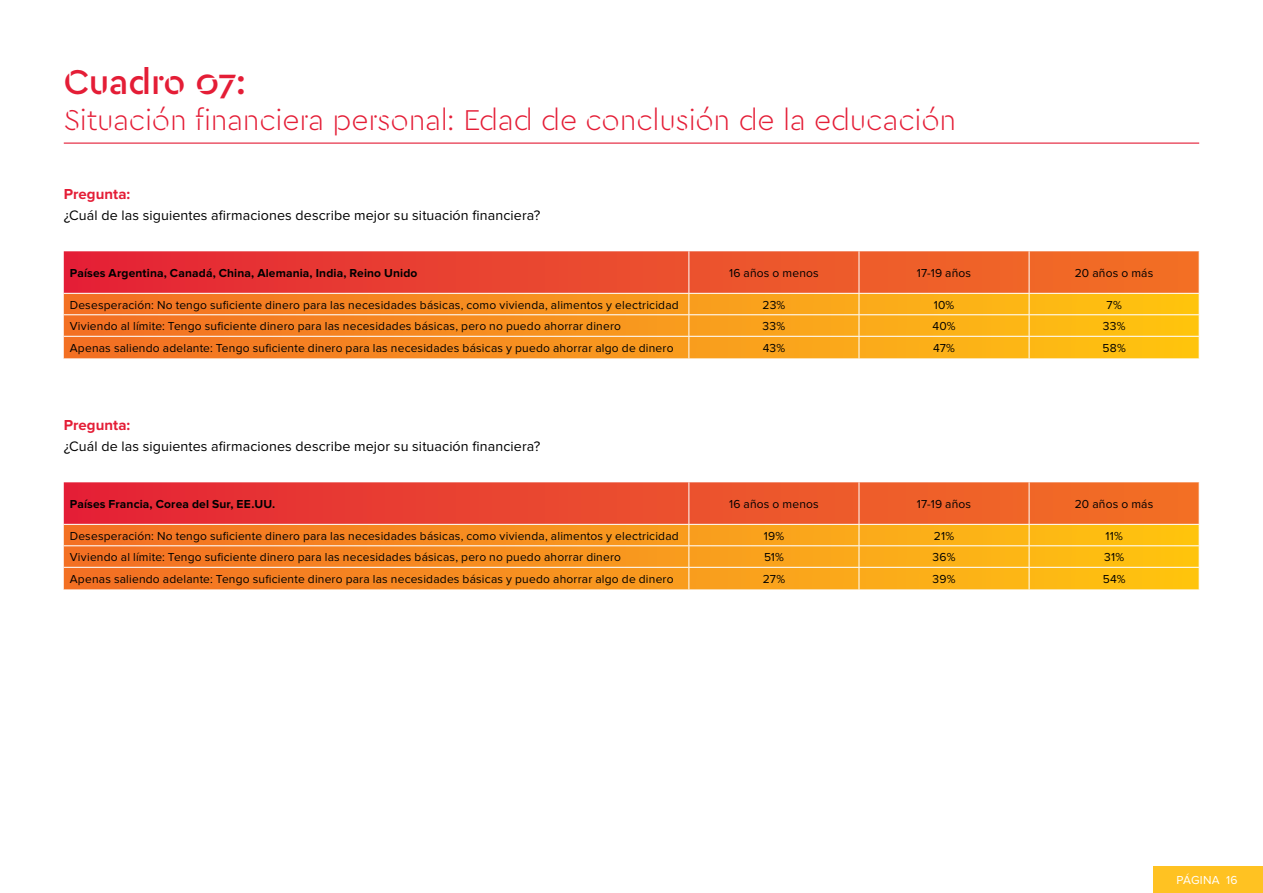
<style>
.page{position:relative;width:1263px;height:893px;background:#fff}
.page>*{position:absolute;margin:0;border:0;box-sizing:border-box;transform-origin:0 0}
.t1{font:500 36px "Cera Stencil PRO";letter-spacing:-.01em;color:#e41d36}
.t2{font:300 30px "Cera Stencil PRO";letter-spacing:-.005em;color:#e41d36}
.t3{font:700 15px "Proxima Nova";letter-spacing:.005em;color:#e41d36}
.t4{font:14.25px "Proxima Nova";letter-spacing:.01em;color:#000}
.t5{font:12px "Proxima Nova";letter-spacing:.015em;color:#000}
.t6{font:700 12px "Proxima Nova";letter-spacing:.01em;color:#000}
.t7{font:12px "Proxima Nova";letter-spacing:.025em;color:#fff}
</style>
<div class="page">
<div style="left:1154px;top:866px;width:109px;height:27px;background:#ffc222"></div>
<hr style="left:64px;top:143px;width:1135px;height:1px;background:#e41d36">
<svg style="left:64px;top:251px;width:1135px;height:42px;background:#eb4d30"></svg>
<hr style="left:688px;top:251px;width:1px;height:42px;background:#fff">
<hr style="left:859px;top:251px;width:1px;height:42px;background:#fff">
<hr style="left:1029px;top:251px;width:1px;height:42px;background:#fff">
<svg style="left:64px;top:294px;width:1136px;height:64px;background:#f89c24"></svg>
<svg style="left:64px;top:482px;width:1135px;height:42px;background:#eb4d30"></svg>
<hr style="left:688px;top:482px;width:1px;height:42px;background:#fff">
<hr style="left:859px;top:482px;width:1px;height:42px;background:#fff">
<hr style="left:1029px;top:482px;width:1px;height:42px;background:#fff">
<svg style="left:64px;top:525px;width:1136px;height:64px;background:#f89c24"></svg>
<h1 class="t1" style="left:64px;top:58px;width:184px">Cuadro 07:</h1>
<h2 class="t2" style="left:64px;top:100px;width:894px">Situación financiera personal: Edad de conclusión de la educación</h2>
<p class="t3" style="left:64px;top:185px;width:68px">Pregunta:</p>
<p class="t4" style="left:64px;top:207px;width:478px">¿Cuál de las siguientes afirmaciones describe mejor su situación financiera?</p>
<p class="t6" style="left:70px;top:266px;width:349px">Países Argentina, Canadá, China, Alemania, India, Reino Unido</p>
<p class="t5" style="left:729px;top:266px;width:91px">16 años o menos</p>
<p class="t5" style="left:917px;top:266px;width:56px">17-19 años</p>
<p class="t5" style="left:1075px;top:266px;width:80px">20 años o más</p>
<p class="t5" style="left:70px;top:298px;width:610px">Desesperación: No tengo suficiente dinero para las necesidades básicas, como vivienda, alimentos y electricidad</p>
<p class="t5" style="left:762px;top:298px;width:24px">23%</p>
<p class="t5" style="left:934px;top:298px;width:22px">10%</p>
<p class="t5" style="left:1106px;top:298px;width:17px">7%</p>
<p class="t5" style="left:70px;top:319px;width:553px">Viviendo al límite: Tengo suficiente dinero para las necesidades básicas, pero no puedo ahorrar dinero</p>
<p class="t5" style="left:763px;top:319px;width:24px">33%</p>
<p class="t5" style="left:932px;top:319px;width:25px">40%</p>
<p class="t5" style="left:1103px;top:319px;width:24px">33%</p>
<p class="t5" style="left:70px;top:341px;width:605px">Apenas saliendo adelante: Tengo suficiente dinero para las necesidades básicas y puedo ahorrar algo de dinero</p>
<p class="t5" style="left:763px;top:341px;width:24px">43%</p>
<p class="t5" style="left:933px;top:341px;width:23px">47%</p>
<p class="t5" style="left:1102px;top:341px;width:25px">58%</p>
<p class="t3" style="left:64px;top:416px;width:68px">Pregunta:</p>
<p class="t4" style="left:64px;top:438px;width:478px">¿Cuál de las siguientes afirmaciones describe mejor su situación financiera?</p>
<p class="t6" style="left:70px;top:497px;width:207px">Países Francia, Corea del Sur, EE.UU.</p>
<p class="t5" style="left:729px;top:497px;width:91px">16 años o menos</p>
<p class="t5" style="left:917px;top:497px;width:56px">17-19 años</p>
<p class="t5" style="left:1075px;top:497px;width:80px">20 años o más</p>
<p class="t5" style="left:70px;top:529px;width:610px">Desesperación: No tengo suficiente dinero para las necesidades básicas, como vivienda, alimentos y electricidad</p>
<p class="t5" style="left:764px;top:529px;width:22px">19%</p>
<p class="t5" style="left:934px;top:529px;width:22px">21%</p>
<p class="t5" style="left:1105px;top:529px;width:19px">11%</p>
<p class="t5" style="left:70px;top:550px;width:553px">Viviendo al límite: Tengo suficiente dinero para las necesidades básicas, pero no puedo ahorrar dinero</p>
<p class="t5" style="left:764px;top:550px;width:21px">51%</p>
<p class="t5" style="left:933px;top:550px;width:24px">36%</p>
<p class="t5" style="left:1104px;top:550px;width:22px">31%</p>
<p class="t5" style="left:70px;top:572px;width:605px">Apenas saliendo adelante: Tengo suficiente dinero para las necesidades básicas y puedo ahorrar algo de dinero</p>
<p class="t5" style="left:763px;top:572px;width:24px">27%</p>
<p class="t5" style="left:932px;top:572px;width:24px">39%</p>
<p class="t5" style="left:1103px;top:572px;width:24px">54%</p>
<p class="t7" style="left:1176px;top:874px;width:62px">PÁGINA 16</p>
</div>
